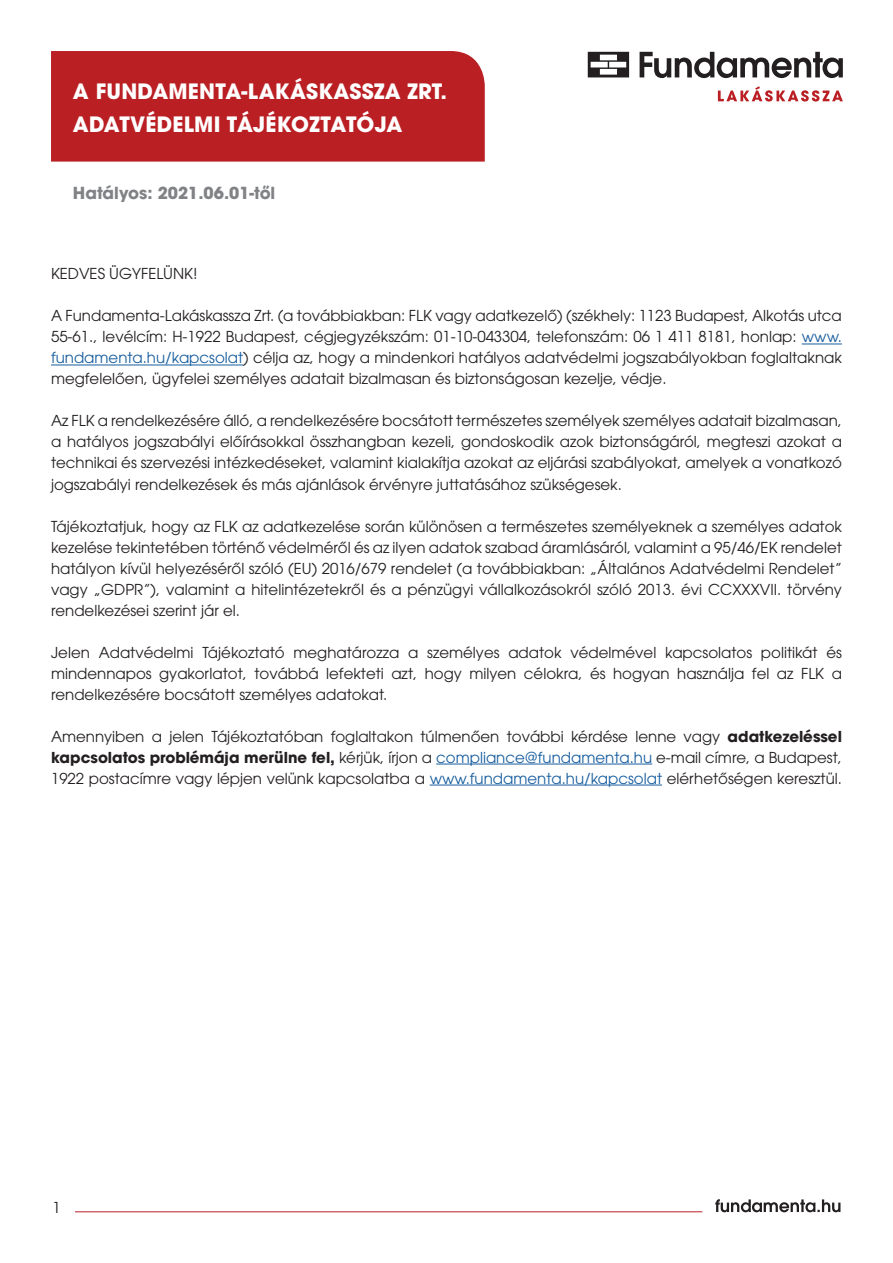
<style>
.page{position:relative;width:893px;height:1263px;background:#fff}
.page>*{position:absolute;margin:0;border:0;box-sizing:border-box;transform-origin:0 0}
.t1{font:700 21px "ITC Avant Garde Pro";letter-spacing:.01em;color:#fff}
.t2{font:700 16.5px "ITC Avant Garde Pro";color:#808285}
.t3{font:15px/21px "ITC Avant Garde Pro";color:#231f20;text-align:justify}
.s1{color:#175d9e}
.s2{font-weight:700}
</style>
<div class="page">
<svg style="left:588px;top:52px;width:41px;height:25px"></svg>
<svg style="left:640px;top:52px;width:203px;height:26px"></svg>
<svg style="left:718px;top:86px;width:125px;height:16px"></svg>
<hr style="left:75px;top:1211px;width:627px;height:1px;background:#ba1f24">
<svg style="left:715px;top:1199px;width:125px;height:13px"></svg>
<hr style="left:802px;top:344px;width:40px;height:1px;background:#175d9e">
<hr style="left:51px;top:365px;width:192px;height:1px;background:#175d9e">
<hr style="left:436px;top:764px;width:216px;height:1px;background:#175d9e">
<hr style="left:430px;top:785px;width:232px;height:1px;background:#175d9e">
<div style="left:51px;top:51px;width:434px;height:111px;background:#ba1f24"></div>
<p class="t1" style="left:73px;top:77px;width:376px">A FUNDAMENTA-LAKÁSKASSZA ZRT.</p>
<p class="t1" style="left:73px;top:110px;width:331px">ADATVÉDELMI TÁJÉKOZTATÓJA</p>
<p class="t2" style="left:73px;top:182px;width:204px">Hatályos: 2021.06.01-től</p>
<p class="t3" style="left:51px;top:263px;width:148px">KEDVES ÜGYFELÜNK!</p>
<p class="t3" style="left:51px;top:305px;width:792px">A Fundamenta-Lakáskassza Zrt. (a továbbiakban: FLK vagy adatkezelő) (székhely: 1123 Budapest, Alkotás utca 55-61., levélcím: H-1922 Budapest, cégjegyzékszám: 01-10-043304, telefonszám: 06 1 411 8181, honlap: <span class="s1">www. fundamenta.hu/kapcsolat</span>) célja az, hogy a mindenkori hatályos adatvédelmi jogszabályokban foglaltaknak megfelelően, ügyfelei személyes adatait bizalmasan és biztonságosan kezelje, védje.</p>
<p class="t3" style="left:51px;top:410px;width:792px">Az FLK a rendelkezésére álló, a rendelkezésére bocsátott természetes személyek személyes adatait bizalmasan, a hatályos jogszabályi előírásokkal összhangban kezeli, gondoskodik azok biztonságáról, megteszi azokat a technikai és szervezési intézkedéseket, valamint kialakítja azokat az eljárási szabályokat, amelyek a vonatkozó jogszabályi rendelkezések és más ajánlások érvényre juttatásához szükségesek.</p>
<p class="t3" style="left:51px;top:515px;width:792px">Tájékoztatjuk, hogy az FLK az adatkezelése során különösen a természetes személyeknek a személyes adatok kezelése tekintetében történő védelméről és az ilyen adatok szabad áramlásáról, valamint a 95/46/EK rendelet hatályon kívül helyezéséről szóló (EU) 2016/679 rendelet (a továbbiakban: „Általános Adatvédelmi Rendelet” vagy „GDPR”), valamint a hitelintézetekről és a pénzügyi vállalkozásokról szóló 2013. évi CCXXXVII. törvény rendelkezései szerint jár el.</p>
<p class="t3" style="left:51px;top:641px;width:792px">Jelen Adatvédelmi Tájékoztató meghatározza a személyes adatok védelmével kapcsolatos politikát és mindennapos gyakorlatot, továbbá lefekteti azt, hogy milyen célokra, és hogyan használja fel az FLK a rendelkezésére bocsátott személyes adatokat.</p>
<p class="t3" style="left:51px;top:725px;width:792px">Amennyiben a jelen Tájékoztatóban foglaltakon túlmenően további kérdése lenne vagy <span class="s2">adatkezeléssel kapcsolatos problémája merülne fel,</span> kérjük, írjon a <span class="s1">compliance@fundamenta.hu</span> e-mail címre, a Budapest, 1922 postacímre vagy lépjen velünk kapcsolatba a <span class="s1">www.fundamenta.hu/kapcsolat</span> elérhetőségen keresztül.</p>
<p class="t3" style="left:52px;top:1196px;width:10px">1</p>
</div>
